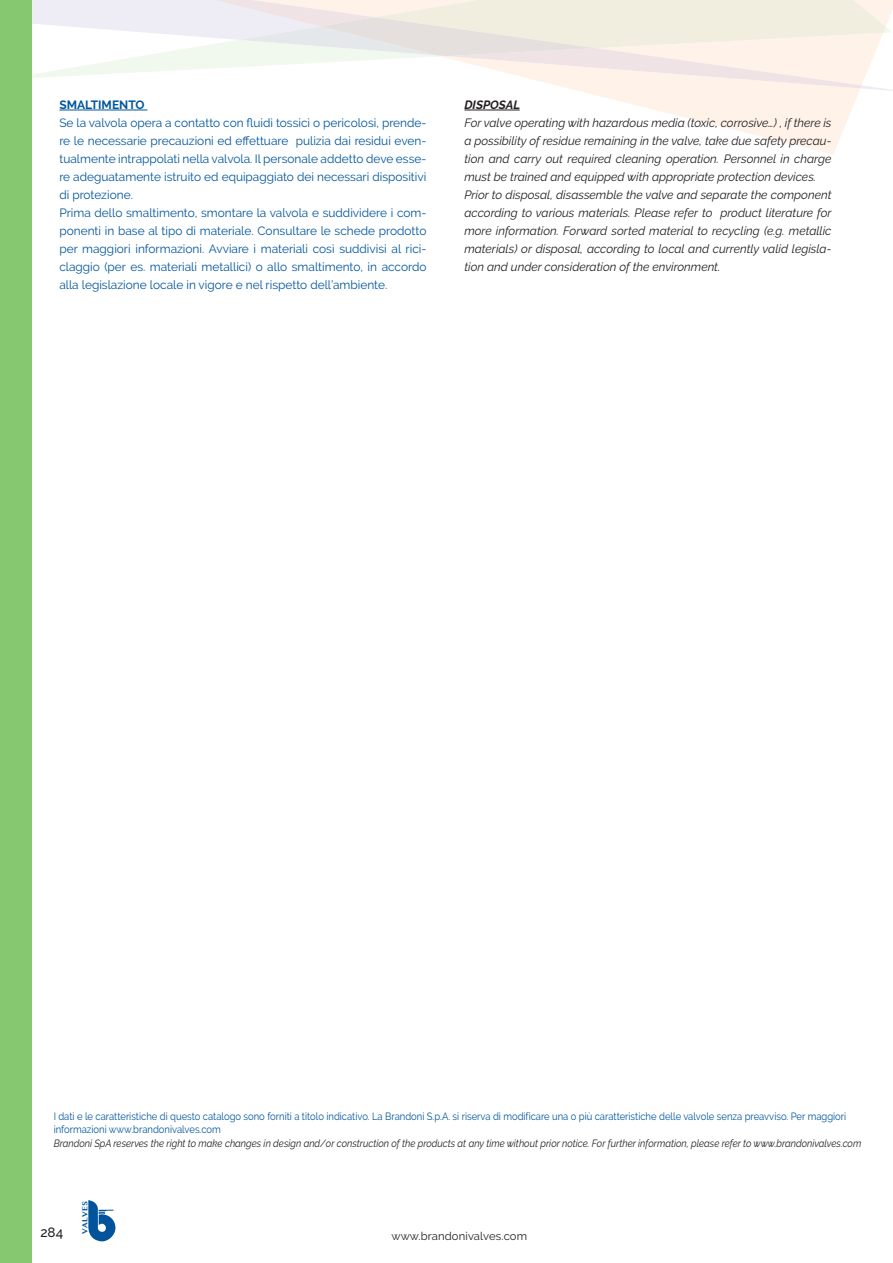
<style>
.page{position:relative;width:893px;height:1263px;background:#fff}
.page>*{position:absolute;margin:0;border:0;box-sizing:border-box;transform-origin:0 0}
.t1{font:500 13.5px "Raleway";color:#231f20}
.t2{font:12px/18px "Raleway";color:#01559d;text-align:justify}
.t3{font:italic 12px/18px "Raleway";color:#231f20;text-align:justify}
.t4{font:700 12px "Raleway";color:#01559d}
.t5{font:italic 700 12px "Raleway";color:#231f20}
.t6{font:11.25px "Raleway";letter-spacing:.01em;color:#231f20}
.t7{font:10.5px/13.5px "Raleway";color:#01559d;scale:.9 1}
.t8{font:italic 10.5px "Raleway";color:#231f20;scale:.9 1}
.t9{font:700 7.8px "Lao MN";color:#01549b}
</style>
<div class="page">
<svg style="left:64px;top:92px;width:795px;height:62px"></svg>
<svg style="left:32px;top:0;width:861px;height:92px"></svg>
<svg style="left:165px;top:0;width:697px;height:88px"></svg>
<svg style="left:239px;top:0;width:647px;height:56px;background:#f1ece3"></svg>
<hr style="left:59px;top:110px;width:88px;height:1px;background:#01559d">
<hr style="left:464px;top:110px;width:56px;height:1px;background:#231f20">
<svg style="left:88px;top:1200px;width:27px;height:41px"></svg>
<div style="left:0;top:0;width:32px;height:1263px;background:#85c86f"></div>
<p class="t4" style="left:59px;top:98px;width:87px">SMALTIMENTO</p>
<p class="t2" style="left:59px;top:114px;width:369px">Se la valvola opera a contatto con fluidi tossici o pericolosi, prende&shy;re le necessarie precauzioni ed effettuare pulizia dai residui even&shy;tualmente intrappolati nella valvola. Il personale addetto deve esse&shy;re adeguatamente istruito ed equipaggiato dei necessari dispositivi di protezione.</p>
<p class="t2" style="left:59px;top:204px;width:369px">Prima dello smaltimento, smontare la valvola e suddividere i com&shy;ponenti in base al tipo di materiale. Consultare le schede prodotto per maggiori informazioni. Avviare i materiali così suddivisi al rici&shy;claggio (per es. materiali metallici) o allo smaltimento, in accordo alla legislazione locale in vigore e nel rispetto dell’ambiente.</p>
<p class="t5" style="left:464px;top:98px;width:57px">DISPOSAL</p>
<p class="t3" style="left:464px;top:114px;width:369px">For valve operating with hazardous media (toxic, corrosive…) , if there is a possibility of residue remaining in the valve, take due safety precau&shy;tion and carry out required cleaning operation. Personnel in charge must be trained and equipped with appropriate protection devices.</p>
<p class="t3" style="left:464px;top:186px;width:369px">Prior to disposal, disassemble the valve and separate the component according to various materials. Please refer to product literature for more information. Forward sorted material to recycling (e.g. metallic materials) or disposal, according to local and currently valid legisla&shy;tion and under consideration of the environment.</p>
<p class="t7" style="left:54px;top:1109px;width:882px">I dati e le caratteristiche di questo catalogo sono forniti a titolo indicativo. La Brandoni S.p.A. si riserva di modificare una o più caratteristiche delle valvole senza preavviso. Per maggiori informazioni www.brandonivalves.com</p>
<p class="t8" style="left:54px;top:1137px;width:899px">Brandoni SpA reserves the right to make changes in design and/or construction of the products at any time without prior notice. For further information, please refer to www.brandonivalves.com</p>
<p class="t1" style="left:40px;top:1225px;width:24px">284</p>
<p class="t9" style="left:80px;top:1233px;width:34px;rotate:-90deg">VALVES</p>
<p class="t6" style="left:391px;top:1229px;width:137px">www.brandonivalves.com</p>
</div>
